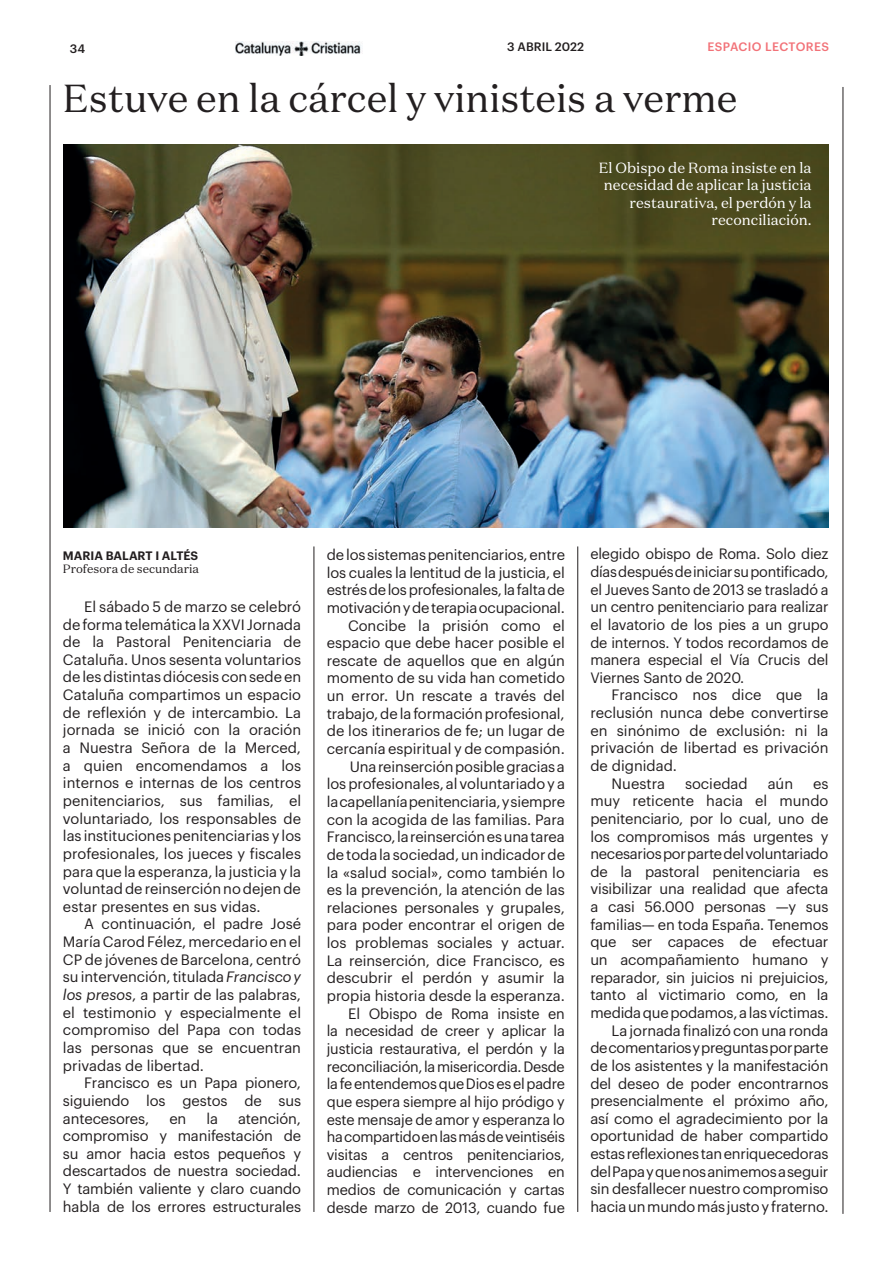
<style>
.page{position:relative;width:893px;height:1263px;background:#fff}
.page>*{position:absolute;margin:0;border:0;box-sizing:border-box;transform-origin:0 0}
.t1{font:39px "Domaine Text";color:#231f20}
.t2{font:14.7px/17.7px "Graphik";letter-spacing:-.01em;color:#231f20;text-align:justify}
.t3{font:14.7px/17.7px "Domaine Text";color:#fff;text-align:right}
.t4{font:12px "Domaine Text";color:#231f20}
.t5{font:600 12px "Graphik";color:#231f20}
.t6{font:500 12px "Graphik";letter-spacing:.035em;color:#f27278}
.t7{font:500 12px "Graphik";color:#231f20}
.s1{font-style:italic}
</style>
<div class="page">
<img style="left:236px;top:42px;width:125px;height:13px">
<hr style="left:843px;top:87px;width:1px;height:1127px;background:#231f20">
<hr style="left:50px;top:85px;width:1px;height:1127px;background:#231f20">
<img style="left:63px;top:145px;width:765px;height:382px">
<hr style="left:314px;top:546px;width:1px;height:666px;background:#231f20">
<hr style="left:577px;top:546px;width:1px;height:666px;background:#231f20">
<p class="t7" style="left:70px;top:40px;width:17px">34</p>
<p class="t7" style="left:507px;top:38px;width:78px">3 ABRIL 2022</p>
<p class="t6" style="left:707px;top:38px;width:123px">ESPACIO LECTORES</p>
<h1 class="t1" style="left:63px;top:74px;width:676px">Estuve en la cárcel y vinisteis a verme</h1>
<p class="t3" style="left:599px;top:158px;width:214px">El Obispo de Roma insiste en la necesidad de aplicar la justicia restaurativa, el perdón y la reconciliación.</p>
<p class="t5" style="left:63px;top:546px;width:137px">MARIA BALART I ALTÉS</p>
<p class="t4" style="left:63px;top:561px;width:138px">Profesora de secundaria</p>
<p class="t2" style="left:63px;top:596px;width:240px;text-indent:21px">El sábado 5 de marzo se celebró de forma telemática la XXVI Jornada de la Pastoral Penitenciaria de Cataluña. Unos sesenta voluntarios de les distintas diócesis con sede en Cataluña compartimos un espacio de reflexión y de intercambio. La jornada se inició con la oración a Nuestra Señora de la Merced, a quien encomendamos a los internos e internas de los centros penitenciarios, sus familias, el voluntariado, los responsables de las instituciones penitenciarias y los profesionales, los jueces y fiscales para que la esperanza, la justicia y la voluntad de reinserción no dejen de estar presentes en sus vidas.</p>
<p class="t2" style="left:63px;top:914px;width:240px;text-indent:21px">A continuación, el padre José María Carod Félez, mercedario en el CP de jóvenes de Barcelona, centró su intervención, titulada <span class="s1">Francisco y los presos</span>, a partir de las palabras, el testimonio y especialmente el compromiso del Papa con todas las personas que se encuentran privadas de libertad.</p>
<p class="t2" style="left:63px;top:1073px;width:240px;text-indent:21px">Francisco es un Papa pionero, siguiendo los gestos de sus antecesores,</p>
<p class="t2" style="left:169px;top:1108px;width:18px">en</p>
<p class="t2" style="left:206px;top:1108px;width:13px">la</p>
<p class="t2" style="left:63px;top:1108px;width:240px;text-indent:175px">atención, compromiso y manifestación de su amor hacia estos pequeños y descartados de nuestra sociedad.<br>Y también valiente y claro cuando habla de los errores estructurales</p>
<p class="t2" style="left:327px;top:545px;width:240px;text-align:right">de los sistemas penitenciarios, entre los cuales la lentitud de la justicia, el estrés de los profesionales, la falta de motivación y de terapia ocupacional.<br>Concibe la prisión como el espacio que debe hacer posible el rescate de aquellos que en algún momento de su vida han cometido un error. Un rescate a través del trabajo, de la formación profesional, de los itinerarios de fe; un lugar de cercanía espiritual y de compasión.<br>Una reinserción posible gracias a los profesionales, al voluntariado y a la capellanía penitenciaria, y siempre con la acogida de las familias. Para Francisco, la reinserción es una tarea de toda la sociedad, un indicador de la «salud social», como también lo es la prevención, la atención de las relaciones personales y grupales, para poder encontrar el origen de los problemas sociales y actuar.<br>La reinserción, dice Francisco, es descubrir el perdón y asumir la propia historia desde la esperanza.<br>El Obispo de Roma insiste en<br>la necesidad de creer y aplicar la justicia restaurativa, el perdón y la reconciliación, la misericordia. Desde la fe entendemos que Dios es el padre que espera siempre al hijo pródigo y este mensaje de amor y esperanza lo ha compartido en las más de veintiséis visitas a centros penitenciarios, audiencias e intervenciones en medios de comunicación y cartas desde marzo de 2013, cuando fue</p>
<p class="t2" style="left:590px;top:544px;width:240px">elegido obispo de Roma. Solo diez días después de iniciar su pontificado, el Jueves Santo de 2013 se trasladó a un centro penitenciario para realizar el lavatorio de los pies a un grupo de internos. Y todos recordamos de manera especial el Vía Crucis del Viernes Santo de 2020.</p>
<p class="t2" style="left:612px;top:685px;width:218px">Francisco nos dice que la</p>
<p class="t2" style="left:590px;top:703px;width:240px">reclusión nunca debe convertirse</p>
<p class="t2" style="left:590px;top:720px;width:240px">en sinónimo de exclusión: ni la</p>
<p class="t2" style="left:590px;top:738px;width:240px">privación de libertad es privación</p>
<p class="t2" style="left:590px;top:755px;width:88px">de dignidad.</p>
<p class="t2" style="left:612px;top:773px;width:55px">Nuestra</p>
<p class="t2" style="left:685px;top:773px;width:64px">sociedad</p>
<p class="t2" style="left:768px;top:773px;width:27px">aún</p>
<p class="t2" style="left:590px;top:773px;width:240px;text-align:right">es<br>muy reticente hacia el mundo penitenciario, por lo cual, uno de los compromisos más urgentes y necesarios por parte del voluntariado de la pastoral penitenciaria es visibilizar una realidad que afecta a casi 56.000 personas —y sus familias— en toda España. Tenemos que ser capaces de efectuar un acompañamiento humano y reparador, sin juicios ni prejuicios, tanto al victimario como, en la medida que podamos, a las víctimas.<br>La jornada finalizó con una ronda<br>de comentarios y preguntas por parte de los asistentes y la manifestación del deseo de poder encontrarnos presencialmente el próximo año, así como el agradecimiento por la oportunidad de haber compartido estas reflexiones tan enriquecedoras del Papa y que nos animemos a seguir sin desfallecer nuestro compromiso hacia un mundo más justo y fraterno.</p>
</div>
